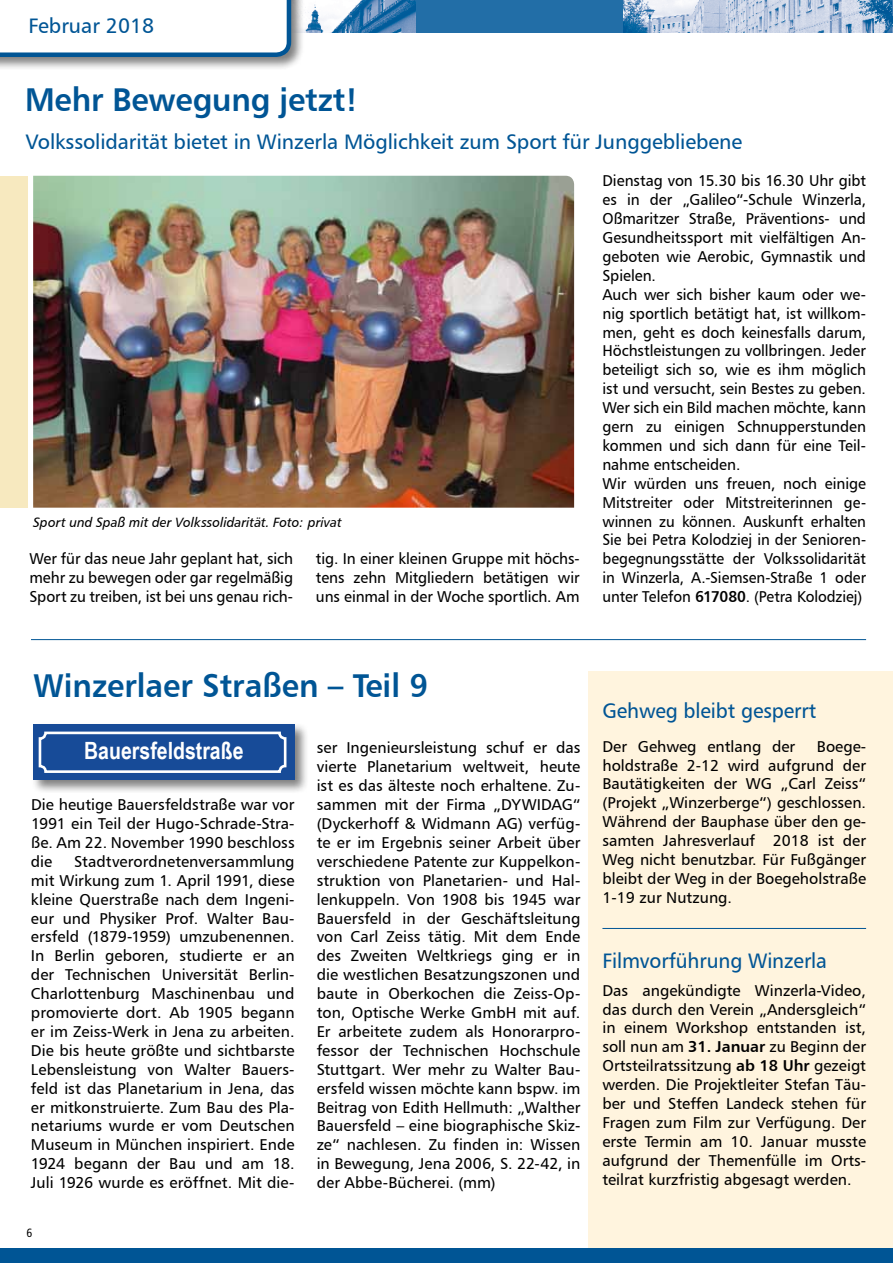
<style>
.page{position:relative;width:893px;height:1263px;background:#fff}
.page>*{position:absolute;margin:0;border:0;box-sizing:border-box;transform-origin:0 0}
.t1{font:33px "Humanist 777 BT Bold B";color:#005595;scale:.95 1}
.t2{font:700 23.85px "Arial Narrow";color:#fff}
.t3{font:21px "Humanist 777 BT Roman B";letter-spacing:-.005em;color:#005595}
.t4{font:15.75px/18.9px "Humanist 777 BT Roman B";color:#000;text-align:justify}
.t5{font:13.5px "Humanist 777 BT Italic B";letter-spacing:.005em;color:#000}
.t6{font:12px "Humanist 777 BT Roman Condensed B";color:#000}
.s1{font-family:"Humanist 777 BT Bold B"}
</style>
<div class="page">
<div style="left:588px;top:671px;width:305px;height:586px;background:#fff4de"></div>
<div style="left:266px;top:0;width:627px;height:33px;background:#226ea7"></div>
<div style="left:0;top:1249px;width:893px;height:14px;background:#005595"></div>
<img style="left:305px;top:0;width:111px;height:33px">
<div style="left:0;top:0;width:305px;height:71px;background:#000;opacity:.5"></div>
<svg style="left:0;top:0;width:291px;height:57px"></svg>
<img style="left:624px;top:0;width:269px;height:33px">
<div style="left:31px;top:722px;width:278px;height:72px;background:#000;opacity:.5"></div>
<div style="left:33px;top:724px;width:262px;height:56px;background:#174b98"></div>
<div style="left:39px;top:731px;width:247px;height:42px;border:3px solid #fff;border-radius:6px"></div>
<div style="left:0;top:176px;width:27px;height:332px;background:#f7e9bf"></div>
<img style="left:33px;top:176px;width:541px;height:332px">
<hr style="left:31px;top:639px;width:835px;height:1px;background:#005595">
<hr style="left:602px;top:928px;width:264px;height:1px;background:#005595">
<h3 class="t3" style="left:28px;top:12px;width:127px">Februar 2018</h3>
<h1 class="t1" style="left:25px;top:78px;width:352px">Mehr Bewegung jetzt!</h1>
<h3 class="t3" style="left:26px;top:128px;width:718px">Volkssolidarität bietet in Winzerla Möglichkeit zum Sport für Junggebliebene</h3>
<p class="t5" style="left:33px;top:513px;width:310px">Sport und Spaß mit der Volkssolidarität. Foto: privat</p>
<p class="t4" style="left:29px;top:549px;width:265px">Wer für das neue Jahr geplant hat, sich mehr zu bewegen oder gar regelmäßig Sport zu treiben, ist bei uns genau rich-</p>
<p class="t4" style="left:316px;top:549px;width:265px">tig. I n einer kleinen Gruppe mit höchs&shy;tens zehn Mitgliedern betätigen wir uns einmal in der Woche sportlich. Am</p>
<p class="t4" style="left:602px;top:171px;width:265px;text-align:left">Dienstag von 15.30 bis 16.30 U hr gibt es in der „Galileo“-Schule Winzerla, Oßmaritzer Straße, Präventions- und Gesundheitssport mit vielfältigen An&shy;geboten wie Aerobic, Gymnastik und Spielen.<br>Auch wer sich bisher kaum oder we&shy;nig sportlich betätigt hat, ist willkom&shy;men, geht es doch keinesfalls darum, Höchstleistungen zu vollbringen. Jeder beteiligt sich so, wie es ihm möglich ist und versucht, sein Bestes zu geben.<br>Wer sich ein Bild machen möchte, kann gern zu einigen Schnupperstunden kommen und sich dann für eine Teil&shy;nahme entscheiden.<br>Wir würden uns freuen, noch einige Mitstreiter oder Mitstreiterinnen ge&shy;winnen zu können. Auskunft erhalten Sie bei Petra Kolodziej in der Senioren&shy;begegnungsstätte der Volkssolidarität in Winzerla, A.-Siemsen-Straße 1 oder unter Telefon <span class="s1">617080</span>. (Petra Kolodziej)</p>
<h1 class="t1" style="left:34px;top:664px;width:417px">Winzerlaer Straßen – Teil 9</h1>
<h2 class="t2" style="left:84px;top:732px;width:161px">Bauersfeldstraße</h2>
<p class="t4" style="left:31px;top:795px;width:265px">Die heutige Bauersfeldstraße war vor 1991 ein Teil der Hugo-Schrade-Stra&shy;ße. Am 22. November 1990 beschloss die</p>
<p class="t4" style="left:31px;top:851px;width:265px;text-indent:43px">Stadtverordnetenversammlung mit Wirkung zum 1. April 1991, diese kleine Querstraße nach dem I ngeni&shy;eur und Physiker Prof. Walter Bau&shy;ersfeld (1879-1959) umzubenennen.<br>I n Berlin geboren, studierte er an der Technischen U niversität Berlin-Charlottenburg Maschinenbau und promovierte dort. Ab 1905 begann er im Zeiss-Werk in Jena zu arbeiten.<br>Die bis heute größte und sichtbarste Lebensleistung von Walter Bauers&shy;feld ist das Planetarium in Jena, das er mitkonstruierte. Zum Bau des Pla&shy;netariums wurde er vom Deutschen Museum in München inspiriert. Ende 1924 begann der Bau und am 18.<br>Juli 1926 wurde es eröffnet. Mit die-</p>
<p class="t6" style="left:27px;top:1226px;width:7px">6</p>
<p class="t4" style="left:317px;top:738px;width:265px">ser I ngenieursleistung schuf er das vierte Planetarium weltweit, heute ist es das älteste noch erhaltene. Zu&shy;sammen mit der Firma „DYWIDAG</p>
<p class="t4" style="left:317px;top:795px;width:265px;text-indent:256px">“ (Dyckerhoff &amp; Widmann AG) verfüg&shy;te er im Ergebnis seiner Arbeit über verschiedene Patente zur Kuppelkon&shy;struktion von Planetarien- und Hal&shy;lenkuppeln. Von 1908 bis 1945 war Bauersfeld in der Geschäftsleitung von Carl Zeiss tätig. Mit dem Ende des Zweiten Weltkriegs ging er in die westlichen Besatzungszonen und baute in Oberkochen die Zeiss-Op&shy;ton, Optische Werke GmbH mit auf.<br>Er arbeitete zudem als Honorarpro&shy;fessor der Technischen Hochschule Stuttgart. Wer mehr zu Walter Bau&shy;ersfeld wissen möchte kann bspw. im Beitrag von Edith Hellmuth: „Walther Bauersfeld – eine biographische Skiz&shy;ze“ nachlesen. Zu finden in: Wissen in Bewegung, Jena 2006, S. 22-42, in der Abbe-Bücherei. (mm)</p>
<h3 class="t3" style="left:602px;top:698px;width:215px">Gehweg bleibt gesperrt</h3>
<p class="t4" style="left:602px;top:736px;width:194px">Der Gehweg entlang der</p>
<p class="t4" style="left:602px;top:736px;width:265px;text-indent:214px">Boege&shy;holdstraße 2-12 wird aufgrund der Bautätigkeiten der WG „Carl Zeiss“ (Projekt „Winzerberge“) geschlossen.<br>Während der Bauphase über den ge&shy;samten Jahresverlauf 2018 ist der Weg nicht benutzbar. Für Fußgänger bleibt der Weg in der Boegeholstraße 1-19 zur Nutzung.</p>
<h3 class="t3" style="left:602px;top:947px;width:226px">Filmvorführung Winzerla</h3>
<p class="t4" style="left:602px;top:980px;width:265px">Das angekündigte Winzerla-Video, das durch den Verein „Andersgleich“ in einem Workshop entstanden ist, soll nun am <span class="s1">31. Januar</span> zu Beginn der Ortsteilratssitzung <span class="s1">ab 18 Uhr</span> gezeigt werden. Die Projektleiter Stefan Täu&shy;ber und Steffen Landeck stehen für Fragen zum Film zur Verfügung. Der erste Termin am 10. Januar musste aufgrund der Themenfülle im Orts&shy;teilrat kurzfristig abgesagt werden.</p>
</div>
